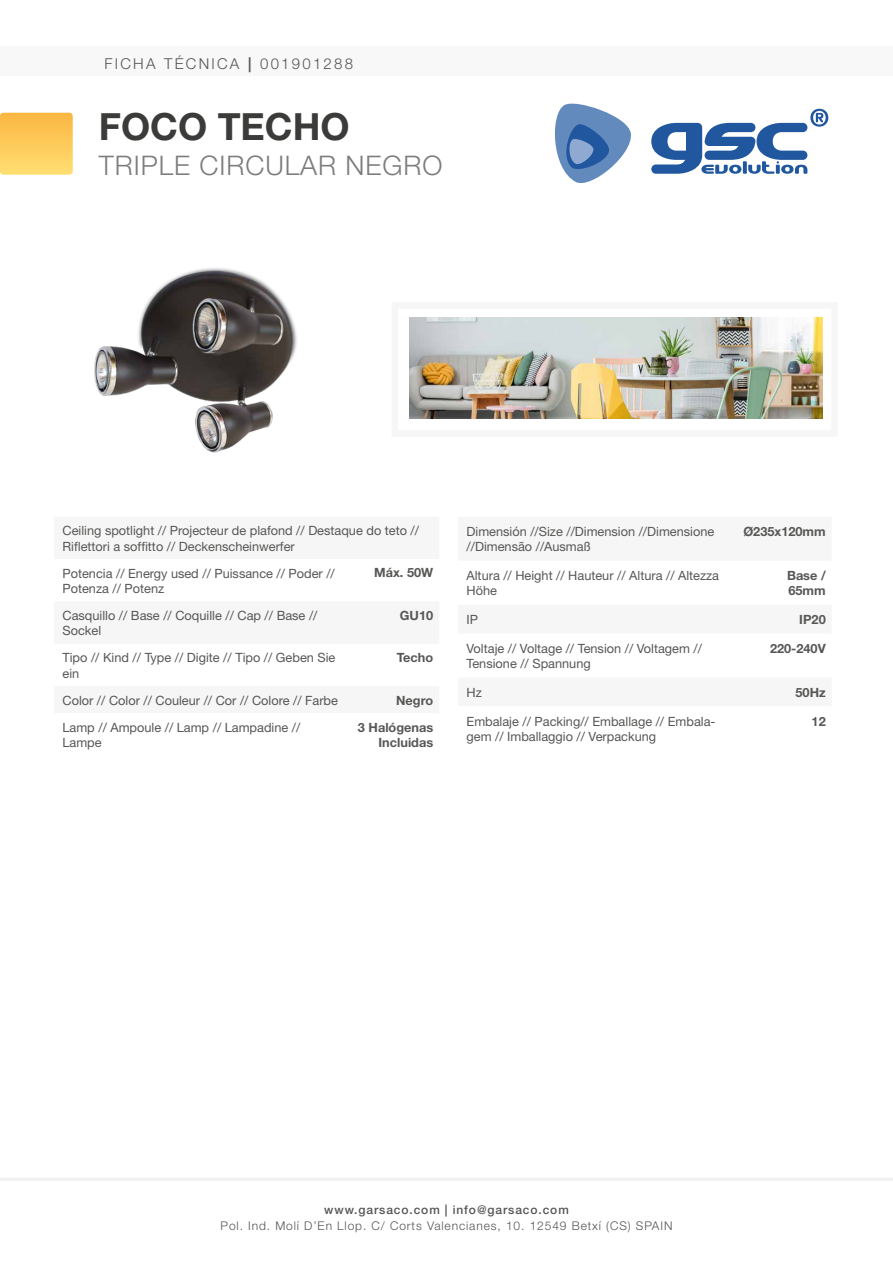
<style>
.page{position:relative;width:893px;height:1263px;background:#fff}
.page>*{position:absolute;margin:0;border:0;box-sizing:border-box;transform-origin:0 0}
.t1{font:700 37.5px "Helvetica Neue";color:#3b3b3a}
.t2{font:300 27px "Helvetica Neue";letter-spacing:.035em;color:#7c7c7b}
.t3{font:300 15px "Helvetica Neue";letter-spacing:.15em;color:#565555}
.t4{font:12.75px/15.3px "Helvetica Neue";color:#575756}
.t5{font:700 12.75px/15.3px "Helvetica Neue";color:#575756;text-align:right}
.t6{font:300 12px "Helvetica Neue";letter-spacing:.075em;color:#565555}
.t7{font:500 12px "Helvetica Neue";letter-spacing:.075em;color:#565555}
.s1{font-weight:700}
</style>
<div class="page">
<svg style="left:651px;top:109px;width:177px;height:65px"></svg>
<svg style="left:554px;top:103px;width:77px;height:81px"></svg>
<hr style="left:0;top:1178px;width:893px;height:3px;background:#f0f0f0">
<div style="left:0;top:47px;width:893px;height:29px;background:#f8f8f8"></div>
<svg style="left:0;top:113px;width:73px;height:62px;background:#fdca5b"></svg>
<img style="left:94px;top:268px;width:203px;height:185px">
<img style="left:409px;top:318px;width:413px;height:101px">
<p class="t3" style="left:105px;top:54px;width:250px">FICHA TÉCNICA <span class="s1">|</span> 001901288</p>
<h1 class="t1" style="left:99px;top:104px;width:252px">FOCO TECHO</h1>
<h2 class="t2" style="left:99px;top:149px;width:345px">TRIPLE CIRCULAR NEGRO</h2>
<p class="t4" style="left:63px;top:523px;width:358px">Ceiling spotlight // Projecteur de plafond // Destaque do teto //<br>Riflettori a soffitto // Deckenscheinwerfer</p>
<p class="t4" style="left:63px;top:565px;width:274px">Potencia // Energy used // Puissance // Poder //<br>Potenza // Potenz</p>
<p class="t5" style="left:374px;top:565px;width:61px">Máx. 50W</p>
<p class="t4" style="left:63px;top:607px;width:256px">Casquillo // Base // Coquille // Cap // Base //<br>Sockel</p>
<p class="t5" style="left:400px;top:607px;width:35px">GU10</p>
<p class="t4" style="left:63px;top:650px;width:274px">Tipo // Kind // Type // Digite // Tipo // Geben Sie ein</p>
<p class="t5" style="left:397px;top:650px;width:38px">Techo</p>
<p class="t4" style="left:63px;top:692px;width:277px">Color // Color // Couleur // Cor // Colore // Farbe</p>
<p class="t5" style="left:396px;top:692px;width:39px">Negro</p>
<p class="t4" style="left:63px;top:719px;width:239px">Lamp // Ampoule // Lamp // Lampadine //<br>Lampe</p>
<p class="t5" style="left:358px;top:719px;width:77px">3 Halógenas<br>Incluidas</p>
<p class="t4" style="left:467px;top:524px;width:249px">Dimensión //Size //Dimension //Dimensione //Dimensão //Ausmaß</p>
<p class="t5" style="left:743px;top:523px;width:84px">Ø235x120mm</p>
<p class="t4" style="left:467px;top:568px;width:254px">Altura // Height // Hauteur // Altura // Altezza<br>Höhe</p>
<p class="t5" style="left:787px;top:567px;width:40px;text-align:left">Base /<br>65mm</p>
<p class="t4" style="left:467px;top:612px;width:13px">IP</p>
<p class="t5" style="left:799px;top:612px;width:28px">IP20</p>
<p class="t4" style="left:467px;top:640px;width:237px">Voltaje // Voltage // Tension // Voltagem //<br>Tensione // Spannung</p>
<p class="t5" style="left:770px;top:640px;width:57px">220-240V</p>
<p class="t4" style="left:467px;top:684px;width:17px">Hz</p>
<p class="t5" style="left:795px;top:684px;width:32px">50Hz</p>
<p class="t4" style="left:467px;top:713px;width:250px">Embalaje // Packing// Emballage // Embala&shy;gem // Imballaggio // Verpackung</p>
<p class="t5" style="left:812px;top:713px;width:16px">12</p>
<p class="t7" style="left:324px;top:1202px;width:246px">www.garsaco.com | info@garsaco.com</p>
<p class="t6" style="left:221px;top:1219px;width:453px">Pol. Ind. Molí D’En Llop. C/ Corts Valencianes, 10. 12549 Betxí (CS) SPAIN</p>
</div>
